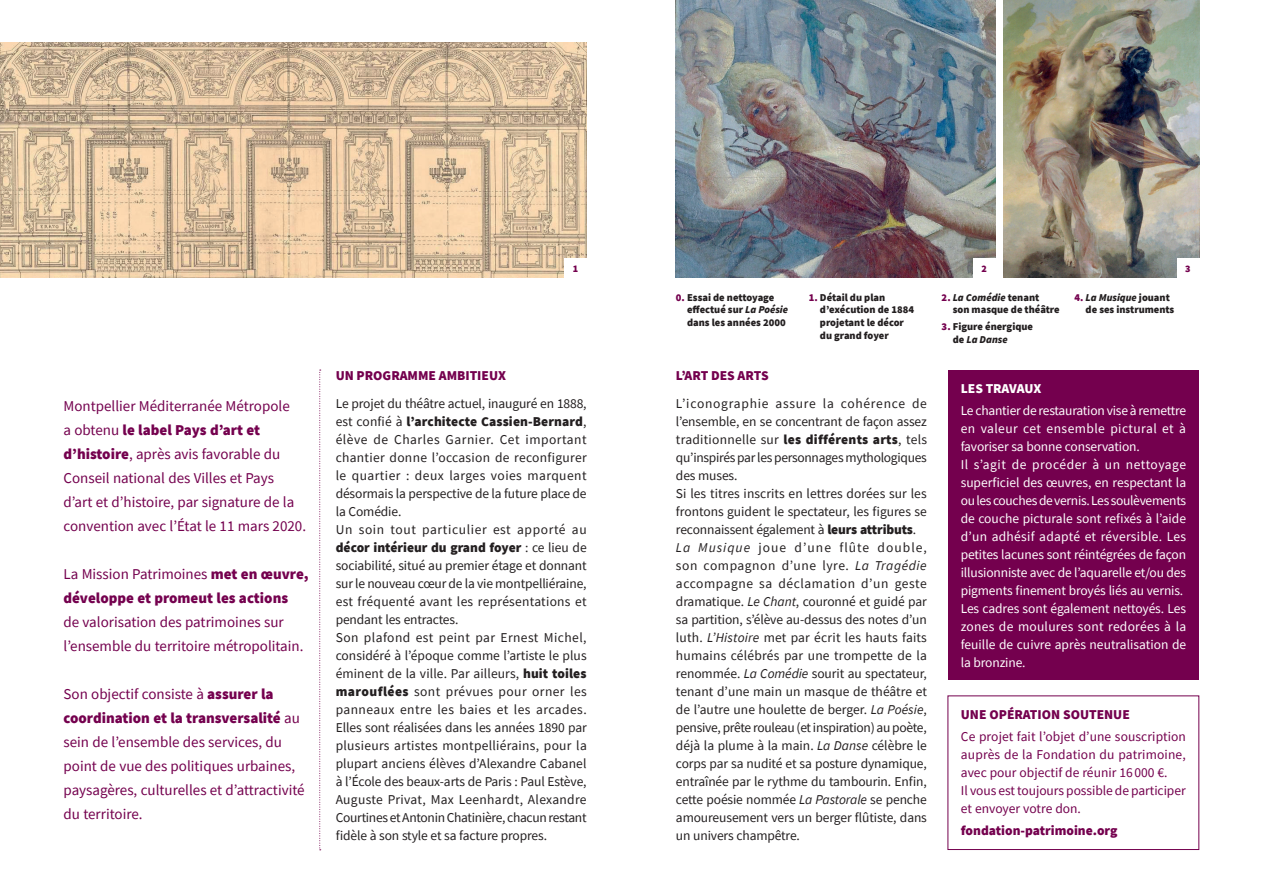
<style>
.page{position:relative;width:1263px;height:894px;background:#fff}
.page>*{position:absolute;margin:0;border:0;box-sizing:border-box;transform-origin:0 0}
.t1{font:15px/24px "Source Sans Pro";color:#74004e}
.t2{font:900 15px/24px "Source Sans Pro";color:#74004e}
.t3{font:13.5px/18px "Source Sans Pro";letter-spacing:-.005em;color:#231f20}
.t4{font:13.5px/18px "Source Sans Pro";letter-spacing:-.01em;color:#fff}
.t5{font:13.5px/18px "Source Sans Pro";color:#74004e}
.t6{font:900 13.5px "Source Sans Pro";color:#74004e}
.t7{font:900 13.5px "Source Sans Pro";letter-spacing:-.01em;color:#fff}
.t8{font:900 10.5px/12.6px "Source Sans Pro";color:#231f20}
.t9{font:900 10.05px "Source Sans Pro";color:#74004e}
.s1{font-weight:900}
.s2{font-weight:400}
.s3{color:#74004e}
.s4{font-style:italic}
</style>
<div class="page">
<img style="left:676px;top:0;width:319px;height:278px">
<img style="left:1004px;top:0;width:195px;height:278px">
<img style="left:0;top:42px;width:587px;height:236px">
<div style="left:564px;top:258px;width:23px;height:20px;background:#fff"></div>
<div style="left:973px;top:258px;width:22px;height:20px;background:#fff"></div>
<div style="left:1177px;top:258px;width:22px;height:20px;background:#fff"></div>
<div style="left:948px;top:370px;width:251px;height:310px;background:#74004e"></div>
<div style="left:948px;top:696px;width:251px;height:154px;border:1px solid #74004e"></div>
<svg style="left:319px;top:370px;width:2px;height:480px"></svg>
<p class="t1" style="left:64px;top:394px;width:244px">Montpellier Méditerranée Métropole<br>a obtenu <span class="s1">le label Pays d’art et d’histoire</span>, après avis favorable du Conseil national des Villes et Pays d’art et d’histoire, par signature de la convention avec l’État le 11 mars 2020.</p>
<p class="t2" style="left:64px;top:562px;width:247px"><span class="s2">La Mission Patrimoines</span> met en œuvre, développe et promeut les actions</p>
<p class="t1" style="left:64px;top:610px;width:241px">de valorisation des patrimoines sur l’ensemble du territoire métropolitain.</p>
<p class="t1" style="left:64px;top:682px;width:243px">Son objectif consiste à <span class="s1">assurer la coordination et la transversalité</span> au sein de l’ensemble des services, du point de vue des politiques urbaines, paysagères, culturelles et d’attractivité du territoire.</p>
<p class="t9" style="left:573px;top:261px;width:7px">1</p>
<p class="t9" style="left:981px;top:261px;width:7px">2</p>
<p class="t9" style="left:1185px;top:261px;width:7px">3</p>
<p class="t8" style="left:687px;top:291px;width:102px;text-indent:-11px"><span class="s3">0.</span> Essai de nettoyage effectué sur <span class="s4">La Poésie </span>dans les années 2000</p>
<p class="t8" style="left:820px;top:291px;width:96px;text-indent:-11px"><span class="s3">1.</span> Détail du plan d’exécution de 1884 projetant le décor du grand foyer</p>
<p class="t8" style="left:953px;top:291px;width:108px;text-indent:-11px"><span class="s3">2.</span> <span class="s4">La Comédie</span> tenant<br>son masque de théâtre</p>
<p class="t8" style="left:953px;top:320px;width:82px;text-indent:-11px"><span class="s3">3.</span> Figure énergique de <span class="s4">La Danse</span></p>
<p class="t8" style="left:1085px;top:291px;width:90px;text-indent:-11px"><span class="s3">4.</span> <span class="s4">La Musique</span> jouant de ses instruments</p>
<p class="t6" style="left:336px;top:366px;width:172px">UN PROGRAMME AMBITIEUX</p>
<p class="t6" style="left:676px;top:366px;width:94px">L’ART DES ARTS</p>
<p class="t3" style="left:336px;top:394px;width:253px">Le projet du théâtre actuel, inauguré en 1888, est confié à <span class="s1">l’architecte Cassien-Bernard</span>, élève de Charles Garnier. Cet important chantier donne l’occasion de reconfigurer le quartier : deux larges voies marquent désormais la perspective de la future place de la Comédie.<br>Un soin tout particulier est apporté au <span class="s1">décor intérieur du grand foyer</span> : ce lieu de sociabilité, situé au premier étage et donnant sur le nouveau cœur de la vie montpelliéraine, est fréquenté avant les représentations et pendant les entractes.<br>Son plafond est peint par Ernest Michel, considéré à l’époque comme l’artiste le plus éminent de la ville. Par ailleurs, <span class="s1">huit toiles marouflées</span> sont prévues pour orner les panneaux entre les baies et les arcades.<br>Elles sont réalisées dans les années 1890 par plusieurs artistes montpelliérains, pour la plupart anciens élèves d’Alexandre Cabanel à l’École des beaux-arts de Paris : Paul Estève, Auguste Privat, Max Leenhardt, Alexandre Courtines et Antonin Chatinière, chacun restant fidèle à son style et sa facture propres.</p>
<p class="t3" style="left:676px;top:394px;width:252px">L’iconographie assure la cohérence de l’ensemble, en se concentrant de façon assez traditionnelle sur <span class="s1">les différents arts</span>, tels qu’inspirés par les personnages mythologiques des muses.<br>Si les titres inscrits en lettres dorées sur les frontons guident le spectateur, les figures se reconnaissent également à <span class="s1">leurs attributs</span>.<br><span class="s4">La Musique</span> joue d’une flûte double, son compagnon d’une lyre. <span class="s4">La Tragédie </span>accompagne sa déclamation d’un geste dramatique. <span class="s4">Le Chant</span>, couronné et guidé par sa partition, s’élève au-dessus des notes d’un luth. <span class="s4">L’Histoire</span> met par écrit les hauts faits humains célébrés par une trompette de la renommée. <span class="s4">La Comédie</span> sourit au spectateur, tenant d’une main un masque de théâtre et de l’autre une houlette de berger. <span class="s4">La Poésie</span>, pensive, prête rouleau (et inspiration) au poète, déjà la plume à la main. <span class="s4">La Danse</span> célèbre le corps par sa nudité et sa posture dynamique, entraînée par le rythme du tambourin. Enfin, cette poésie nommée <span class="s4">La Pastorale</span> se penche amoureusement vers un berger flûtiste, dans un univers champêtre.</p>
<p class="t7" style="left:960px;top:379px;width:82px">LES TRAVAUX</p>
<p class="t4" style="left:960px;top:401px;width:227px">Le chantier de restauration vise à remettre en valeur cet ensemble pictural et à favoriser sa bonne conservation.<br>Il s’agit de procéder à un nettoyage superficiel des œuvres, en respectant la ou les couches de vernis. Les soulèvements de couche picturale sont refixés à l’aide d’un adhésif adapté et réversible. Les petites lacunes sont réintégrées de façon illusionniste avec de l’aquarelle et/ou des pigments finement broyés liés au vernis.<br>Les cadres sont également nettoyés. Les zones de moulures sont redorées à la feuille de cuivre après neutralisation de la bronzine.</p>
<p class="t6" style="left:961px;top:705px;width:170px">UNE OPÉRATION SOUTENUE</p>
<p class="t5" style="left:961px;top:728px;width:226px">Ce projet fait l’objet d’une souscription auprès de la Fondation du patrimoine, avec pour objectif de réunir 16 000 €.<br>Il vous est toujours possible de participer et envoyer votre don.</p>
<p class="t6" style="left:961px;top:822px;width:158px">fondation-patrimoine.org</p>
</div>
